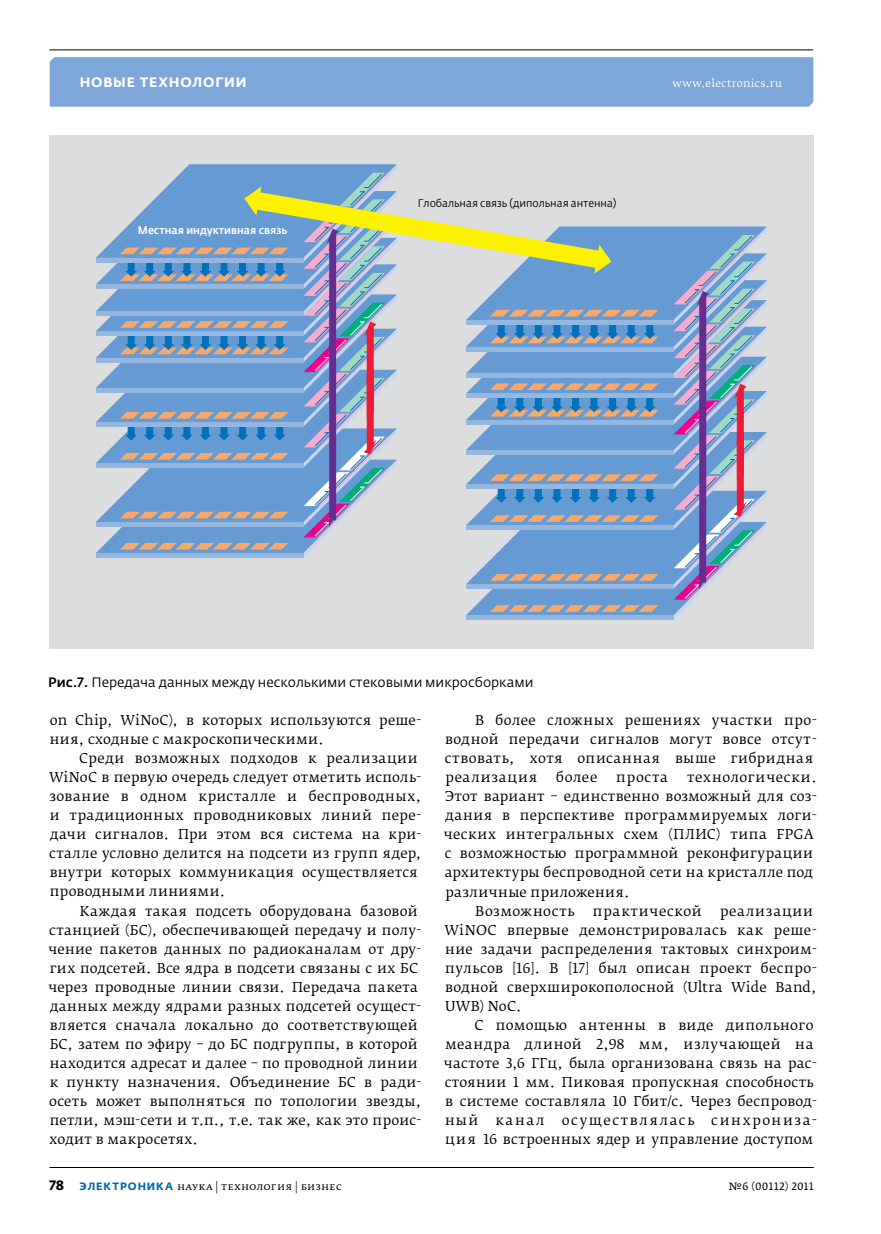
<style>
.page{position:relative;width:881px;height:1234px;background:#fff}
.page>*{position:absolute;margin:0;border:0;box-sizing:border-box;transform-origin:0 0}
.t1{font:13.5px/19px "Fedra Serif B Pro";letter-spacing:.025em;color:#000}
.t2{font:13.5px "Fedra Sans Pro";color:#000}
.t3{font:13.5px "Fedra Serif B Pro";letter-spacing:.05em;color:#000}
.t4{font:700 13.5px "Fedra Sans Alt Pro";letter-spacing:.055em;color:#fff}
.t5{font:13.5px "Fedra Serif B Pro";letter-spacing:.055em;color:#000}
.t6{font:10.95px "Fedra Sans Pro";color:#000;scale:.95 1}
.t7{font:500 10.95px "Fedra Sans Pro";color:#fff;scale:.95 1}
.t8{font:10.5px "Fedra Serif B Pro";letter-spacing:.005em;color:#000}
.t9{font:10.5px "Fedra Serif B Pro";letter-spacing:.03em;color:#fff}
.t10{font:10.5px "Fedra Serif A Pro";letter-spacing:.03em;color:#000}
.s1{font-weight:500}
.s2{font-family:"Fedra Sans Pro";font-weight:700;font-size:13.5px}
.s3{font-family:"Fedra Sans Alt Pro";font-weight:700;color:#0068ac}
</style>
<div class="page">
<div style="left:50px;top:57px;width:763px;height:50px;background:#7da7d8"></div>
<hr style="left:50px;top:49px;width:762px;height:1px;background:#000">
<hr style="left:50px;top:1166px;width:763px;height:1px;background:#000">
<div style="left:49px;top:135px;width:764px;height:514px;background:#dcddde"></div>
<svg style="left:96px;top:164px;width:670px;height:455px"></svg>
<p class="t4" style="left:80px;top:74px;width:168px">Новые технологии</p>
<p class="t9" style="left:672px;top:77px;width:111px">www.electronics.ru</p>
<p class="t7" style="left:138px;top:224px;width:158px">Местная индуктивная связь</p>
<p class="t6" style="left:417px;top:196px;width:210px">Глобальная связь (дипольная антенна)</p>
<p class="t2" style="left:48px;top:673px;width:486px"><span class="s1">Рис.7.</span> Передача данных между несколькими стековыми микросборками</p>
<p class="t1" style="left:50px;top:710px;width:373px">on Chip, WiNoC), в которых используются реше&shy;ния, сходные с макроскопическими.</p>
<p class="t1" style="left:49px;top:748px;width:374px;text-indent:30px">Среди возможных подходов к реализации WiNoC в первую очередь следует отметить исполь&shy;зование в одном кристалле и беспроводных, и традиционных проводниковых линий пере&shy;дачи сигналов. При этом вся система на кри&shy;сталле условно делится на подсети из групп ядер, внутри которых коммуникация осуществляется проводными линиями.</p>
<p class="t1" style="left:48px;top:901px;width:374px;text-indent:31px">Каждая такая подсеть оборудована базовой станцией (БС), обеспечивающей передачу и полу&shy;чение пакетов данных по радиоканалам от дру&shy;гих подсетей. Все ядра в подсети связаны с их БС через проводные линии связи. Передача пакета данных между ядрами разных подсетей осущест&shy;вляется сначала локально до соответствующей БС, затем по эфиру – до БС подгруппы, в которой находится адресат и далее – по проводной линии к пункту назначения. Объединение БС в ради&shy;осеть может выполняться по топологии звезды, петли, мэш-сети и т.п., т.е. так же, как это проис&shy;ходит в макросетях.</p>
<p class="t1" style="left:444px;top:710px;width:373px;text-indent:30px">В более сложных решениях участки про&shy;водной передачи сигналов могут вовсе отсут&shy;ствовать, хотя описанная выше гибридная реализация</p>
<p class="t1" style="left:556px;top:767px;width:43px">более</p>
<p class="t1" style="left:616px;top:767px;width:53px">проста</p>
<p class="t5" style="left:686px;top:769px;width:131px">технологически.</p>
<p class="t1" style="left:444px;top:786px;width:373px">Этот вариант – единственно возможный для соз-</p>
<p class="t1" style="left:445px;top:806px;width:372px">дания в перспективе программируемых логи-</p>
<p class="t1" style="left:443px;top:825px;width:371px">ческих интегральных схем (ПЛИС) типа FPGA</p>
<p class="t1" style="left:444px;top:844px;width:370px">с возможностью программной реконфигурации</p>
<p class="t1" style="left:444px;top:863px;width:369px">архитектуры беспроводной сети на кристалле под</p>
<p class="t1" style="left:445px;top:882px;width:185px">различные приложения.</p>
<p class="t3" style="left:475px;top:902px;width:101px">Возможность</p>
<p class="t3" style="left:592px;top:902px;width:110px">практической</p>
<p class="t1" style="left:444px;top:901px;width:374px;text-indent:275px">реализации WiNOC впервые демонстрировалась как реше&shy;ние задачи распределения тактовых синхроим&shy;пульсов [16]. В [17] был описан проект беспро&shy;водной сверхширокополосной (Ultra Wide Band, UWB) NoC.</p>
<p class="t1" style="left:443px;top:1015px;width:374px;text-indent:31px">С помощью антенны в виде дипольного меандра длиной 2,98 мм, излучающей на частоте 3,6 ГГц, была организована связь на рас&shy;стоянии 1 мм. Пиковая пропускная способность в системе составляла 10 Гбит/с. Через беспровод&shy;ный канал</p>
<p class="t1" style="left:445px;top:1110px;width:373px;text-align:right">осуществлялась синхрониза-<br>ция 16 встроенных ядер и управление доступом</p>
<p class="t8" style="left:50px;top:1179px;width:294px"><span class="s2">78</span> <span class="s3">ЭЛЕ КТРОНИ КА</span> наука | технология | бизнес</p>
<p class="t10" style="left:728px;top:1179px;width:86px">№6 (00112) 2011</p>
</div>
